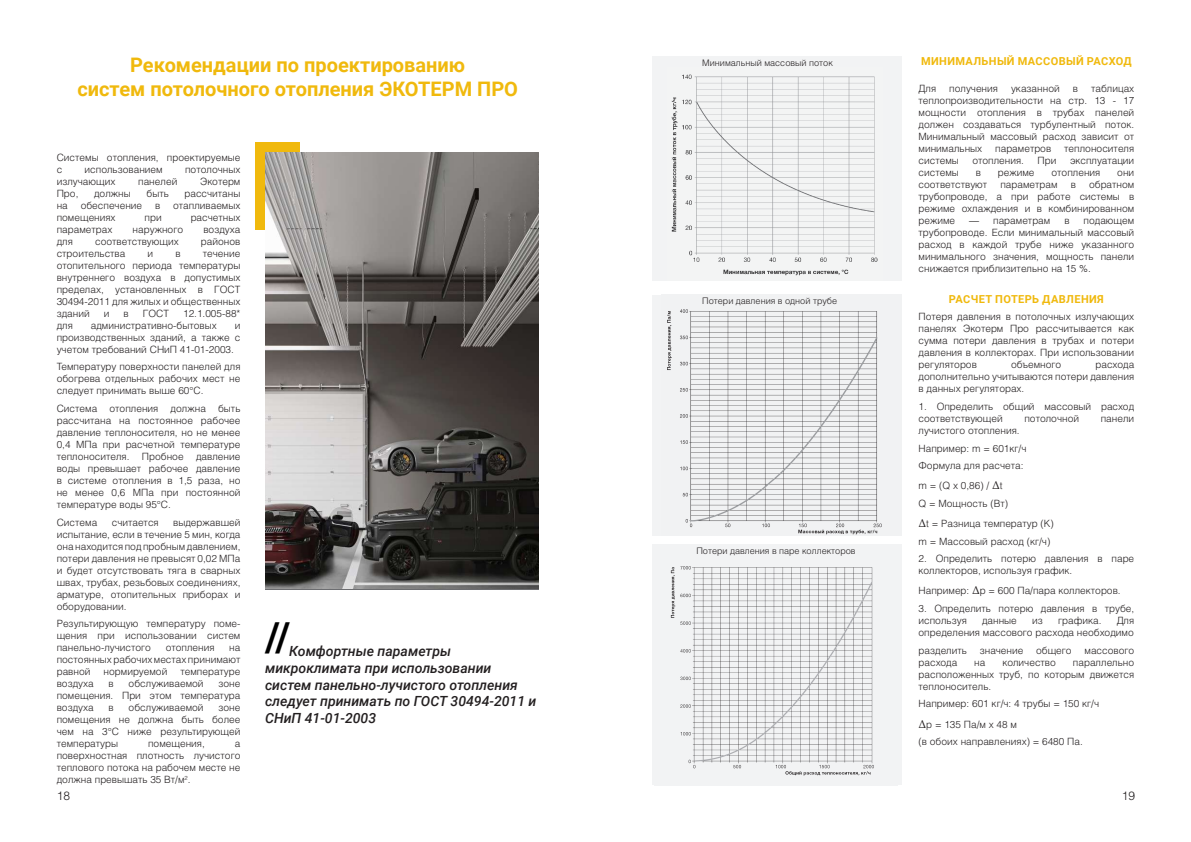
<style>
.page{position:relative;width:1191px;height:842px;background:#fff}
.page>*{position:absolute;margin:0;border:0;box-sizing:border-box;transform-origin:0 0}
.t1{font:700 40px "Roboto";color:#000}
.t2{font:700 20px/24px "Roboto";color:#f0b90d;text-align:center}
.t3{font:italic 500 14px/16.8px "Roboto";color:#231f20}
.t4{font:12px "Helios Light C";color:#231f20}
.t5{font:700 11px "Roboto";letter-spacing:.035em;color:#f0b90d}
.t6{font:10px/12px "Helios Light C";color:#231f20;text-align:justify}
.t7{font:9px "Helios Light C";color:#231f20}
.s1{font-family:"Minion Pro";font-size:12px;color:#fff}
.s2{font-family:"Minion Pro";font-size:12px}
</style>
<div class="page">
<div style="left:652px;top:56px;width:249px;height:225px;background:#f2f3f4"></div>
<img style="left:671px;top:74px;width:207px;height:202px">
<div style="left:652px;top:295px;width:249px;height:241px;background:#f2f3f4"></div>
<img style="left:667px;top:309px;width:215px;height:226px">
<div style="left:652px;top:544px;width:249px;height:241px;background:#f2f3f4"></div>
<img style="left:670px;top:566px;width:204px;height:210px">
<div style="left:255px;top:143px;width:44px;height:87px;background:#f0b90d"></div>
<img style="left:265px;top:153px;width:274px;height:435px">
<h2 class="t2" style="left:77px;top:52px;width:442px">Рекомендации по проектированию<br>систем потолочного отопления ЭКОТЕРМ ПРО</h2>
<p class="t6" style="left:57px;top:151px;width:185px">Системы отопления, проектируемые с</p>
<p class="t6" style="left:85px;top:163px;width:80px">использованием</p>
<p class="t6" style="left:185px;top:163px;width:57px">потолочных</p>
<p class="t6" style="left:57px;top:175px;width:60px">излучающих</p>
<p class="t6" style="left:138px;top:175px;width:41px">панелей</p>
<p class="t6" style="left:200px;top:175px;width:42px">Экотерм</p>
<p class="t6" style="left:57px;top:187px;width:23px">Про,</p>
<p class="t6" style="left:94px;top:187px;width:38px">должны</p>
<p class="t6" style="left:146px;top:187px;width:24px">быть</p>
<p class="t6" style="left:184px;top:187px;width:57px">рассчитаны</p>
<p class="t6" style="left:57px;top:199px;width:13px">на</p>
<p class="t6" style="left:81px;top:199px;width:63px">обеспечение</p>
<p class="t6" style="left:155px;top:199px;width:7px">в</p>
<p class="t6" style="left:173px;top:199px;width:69px">отапливаемых</p>
<p class="t6" style="left:57px;top:211px;width:60px">помещениях</p>
<p class="t6" style="left:145px;top:211px;width:19px">при</p>
<p class="t6" style="left:191px;top:211px;width:51px">расчетных</p>
<p class="t6" style="left:57px;top:223px;width:57px">параметрах</p>
<p class="t6" style="left:133px;top:223px;width:52px">наружного</p>
<p class="t6" style="left:203px;top:223px;width:39px">воздуха</p>
<p class="t6" style="left:57px;top:235px;width:18px">для</p>
<p class="t6" style="left:95px;top:235px;width:85px">соответствующих</p>
<p class="t6" style="left:201px;top:235px;width:41px">районов</p>
<p class="t6" style="left:57px;top:247px;width:70px">строительства</p>
<p class="t6" style="left:148px;top:247px;width:7px">и</p>
<p class="t6" style="left:175px;top:247px;width:7px">в</p>
<p class="t6" style="left:57px;top:247px;width:185px;text-indent:146px">течение отопительного периода температуры внутреннего воздуха в допустимых пределах, установленных в ГОСТ 30494-2011 для жилых и общественных зданий</p>
<p class="t6" style="left:104px;top:307px;width:7px">и</p>
<p class="t6" style="left:124px;top:307px;width:7px">в</p>
<p class="t6" style="left:143px;top:307px;width:28px">ГОСТ</p>
<p class="t6" style="left:183px;top:307px;width:59px">12.1.005-88*</p>
<p class="t6" style="left:57px;top:319px;width:18px">для</p>
<p class="t6" style="left:91px;top:319px;width:127px">административно-бытовых</p>
<p class="t6" style="left:57px;top:319px;width:185px;text-indent:178px">и производственных зданий, а также с учетом требований СНиП 41-01-2003.</p>
<p class="t6" style="left:57px;top:361px;width:185px">Температуру поверхности панелей для обогрева отдельных рабочих мест не следует принимать выше 60°С.</p>
<p class="t6" style="left:57px;top:402px;width:185px">Система отопления должна быть рассчитана на постоянное рабочее давление теплоносителя, но не менее 0,4 МПа при расчетной температуре теплоносителя. Пробное давление воды превышает рабочее давление в системе отопления в 1,5 раза, но не менее 0,6 МПа при постоянной температуре воды 95°С.</p>
<p class="t6" style="left:57px;top:516px;width:42px">Система</p>
<p class="t6" style="left:112px;top:516px;width:48px">считается</p>
<p class="t6" style="left:57px;top:516px;width:185px;text-indent:116px">выдержавшей испытание, если в течение 5 мин, когда она находится под пробным давлением, потери давления не превысят 0,02 МПа и будет отсутствовать тяга в сварных швах, трубах, резьбовых соединениях, арматуре, отопительных приборах и оборудовании.</p>
<p class="t6" style="left:57px;top:618px;width:185px">Результирующую температуру поме&shy;щения при использовании систем панельно-лучистого</p>
<p class="t6" style="left:57px;top:642px;width:185px;text-indent:173px">на постоянных рабочих местах принимают равной</p>
<p class="t6" style="left:166px;top:642px;width:50px">отопления</p>
<p class="t6" style="left:104px;top:666px;width:65px">нормируемой</p>
<p class="t6" style="left:180px;top:666px;width:61px">температуре</p>
<p class="t6" style="left:57px;top:678px;width:39px">воздуха</p>
<p class="t6" style="left:109px;top:678px;width:7px">в</p>
<p class="t6" style="left:129px;top:678px;width:76px">обслуживаемой</p>
<p class="t6" style="left:57px;top:678px;width:185px;text-indent:162px">зоне помещения. При этом температура воздуха</p>
<p class="t6" style="left:109px;top:702px;width:7px">в</p>
<p class="t6" style="left:129px;top:702px;width:76px">обслуживаемой</p>
<p class="t6" style="left:57px;top:702px;width:185px;text-indent:162px">зоне помещения не должна быть более чем на 3°С ниже результирующей температуры</p>
<p class="t6" style="left:57px;top:738px;width:185px;text-indent:178px">а поверхностная плотность лучистого теплового потока на рабочем месте не должна превышать 35 Вт/м<sup>2</sup>.</p>
<p class="t6" style="left:148px;top:738px;width:58px">помещения,</p>
<h1 class="t1" style="left:265px;top:609px;width:27px">//</h1>
<h3 class="t3" style="left:265px;top:659px;width:273px">микроклимата при использовании систем панельно-лучистого отопления следует принимать по ГОСТ 30494-2011 и<br>СНиП 41-01-2003</h3>
<h3 class="t3" style="left:289px;top:642px;width:163px">Комфортные параметры</h3>
<p class="t7" style="left:702px;top:58px;width:132px">Минимальный массовый поток</p>
<p class="t7" style="left:702px;top:295px;width:136px">Потери давления в одной трубе</p>
<p class="t7" style="left:696px;top:545px;width:161px">Потери давления в паре коллекторов</p>
<p class="t5" style="left:921px;top:54px;width:212px">МИНИМАЛЬНЫЙ МАССОВЫЙ РАСХОД</p>
<p class="t6" style="left:918px;top:83px;width:217px;text-indent:173px">таблицах теплопроизводительности на стр. 13 - 17 мощности отопления в трубах панелей должен создаваться турбулентный поток.<br>Минимальный массовый расход зависит от минимальных</p>
<p class="t6" style="left:918px;top:83px;width:19px">Для</p>
<p class="t6" style="left:949px;top:83px;width:50px">получения</p>
<p class="t6" style="left:1011px;top:83px;width:50px">указанной</p>
<p class="t6" style="left:1072px;top:83px;width:7px">в</p>
<p class="t6" style="left:995px;top:143px;width:58px">параметров</p>
<p class="t6" style="left:1064px;top:143px;width:71px">теплоносителя</p>
<p class="t6" style="left:918px;top:155px;width:42px">системы</p>
<p class="t6" style="left:972px;top:155px;width:53px">отопления.</p>
<p class="t6" style="left:1037px;top:155px;width:20px">При</p>
<p class="t6" style="left:1070px;top:155px;width:66px">эксплуатации</p>
<p class="t6" style="left:918px;top:167px;width:42px">системы</p>
<p class="t6" style="left:975px;top:167px;width:7px">в</p>
<p class="t6" style="left:997px;top:167px;width:38px">режиме</p>
<p class="t6" style="left:1051px;top:167px;width:50px">отопления</p>
<p class="t6" style="left:1117px;top:167px;width:18px">они</p>
<p class="t6" style="left:918px;top:179px;width:70px">соответствуют</p>
<p class="t6" style="left:1000px;top:179px;width:59px">параметрам</p>
<p class="t6" style="left:1070px;top:179px;width:7px">в</p>
<p class="t6" style="left:918px;top:179px;width:217px;text-indent:170px">обратном трубопроводе, а при работе системы в режиме охлаждения и в комбинированном режиме</p>
<p class="t6" style="left:918px;top:215px;width:217px;text-indent:165px">подающем трубопроводе. Если минимальный массовый расход в каждой трубе ниже указанного минимального значения, мощность панели снижается приблизительно на 15 %.</p>
<p class="t6" style="left:969px;top:215px;width:83px">— параметрам</p>
<p class="t6" style="left:1064px;top:215px;width:7px">в</p>
<p class="t5" style="left:949px;top:291px;width:156px">РАСЧЕТ ПОТЕРЬ ДАВЛЕНИЯ</p>
<p class="t6" style="left:918px;top:310px;width:217px">Потеря давления в потолочных излучающих панелях Экотерм Про рассчитывается как сумма потери давления в трубах и потери давления в коллекторах. При использовании регуляторов</p>
<p class="t6" style="left:1011px;top:358px;width:52px">объемного</p>
<p class="t6" style="left:918px;top:358px;width:217px;text-indent:177px">расхода дополнительно учитываются потери давления в данных регуляторах.</p>
<p class="t6" style="left:918px;top:400px;width:217px">1. Определить общий массовый расход соответствующей</p>
<p class="t6" style="left:1024px;top:412px;width:56px">потолочной</p>
<p class="t6" style="left:1100px;top:412px;width:35px">панели</p>
<p class="t6" style="left:918px;top:421px;width:109px;line-height:17.7px;text-align:left">лучистого отопления.<br>Например: m = 601кг/ч<br>Формула для расчета:</p>
<p class="t6" style="left:918px;top:477px;width:91px;line-height:17.7px">m = (Q х 0,86) / <span class="s1">∆</span>t<br>Q = Мощность (Вт)</p>
<p class="t6" style="left:918px;top:514px;width:137px;line-height:17.7px"><span class="s1">∆</span>t = Разница температур (K) m = Массовый расход (кг/ч)</p>
<p class="t6" style="left:918px;top:553px;width:217px">2. Определить потерю давления в паре коллекторов, используя график.</p>
<p class="t6" style="left:918px;top:585px;width:204px">Например: <span class="s2">∆</span>p = 600 Па/пара коллекторов.</p>
<p class="t6" style="left:918px;top:602px;width:217px">3. Определить потерю давления в трубе, используя</p>
<p class="t6" style="left:982px;top:614px;width:36px">данные</p>
<p class="t6" style="left:1032px;top:614px;width:12px">из</p>
<p class="t6" style="left:1058px;top:614px;width:45px">графика.</p>
<p class="t6" style="left:918px;top:614px;width:217px;text-align:right">Для<br>определения массового расхода необходимо</p>
<p class="t6" style="left:918px;top:644px;width:50px">разделить</p>
<p class="t6" style="left:979px;top:644px;width:45px">значение</p>
<p class="t6" style="left:1036px;top:644px;width:37px">общего</p>
<p class="t6" style="left:1084px;top:644px;width:51px">массового</p>
<p class="t6" style="left:918px;top:656px;width:40px">расхода</p>
<p class="t6" style="left:974px;top:656px;width:13px">на</p>
<p class="t6" style="left:1002px;top:656px;width:55px">количество</p>
<p class="t6" style="left:918px;top:656px;width:217px;text-indent:154px">параллельно расположенных труб, по которым движется теплоноситель.</p>
<p class="t6" style="left:918px;top:694px;width:182px;line-height:20.1px">Например: 601 кг/ч: 4 трубы = 150 кг/ч <span class="s2">∆</span>p = 135 Па/м х 48 м</p>
<p class="t6" style="left:918px;top:735px;width:166px">(в обоих направлениях) = 6480 Па.</p>
<p class="t4" style="left:57px;top:789px;width:15px">18</p>
<p class="t4" style="left:1121px;top:789px;width:15px">19</p>
</div>
